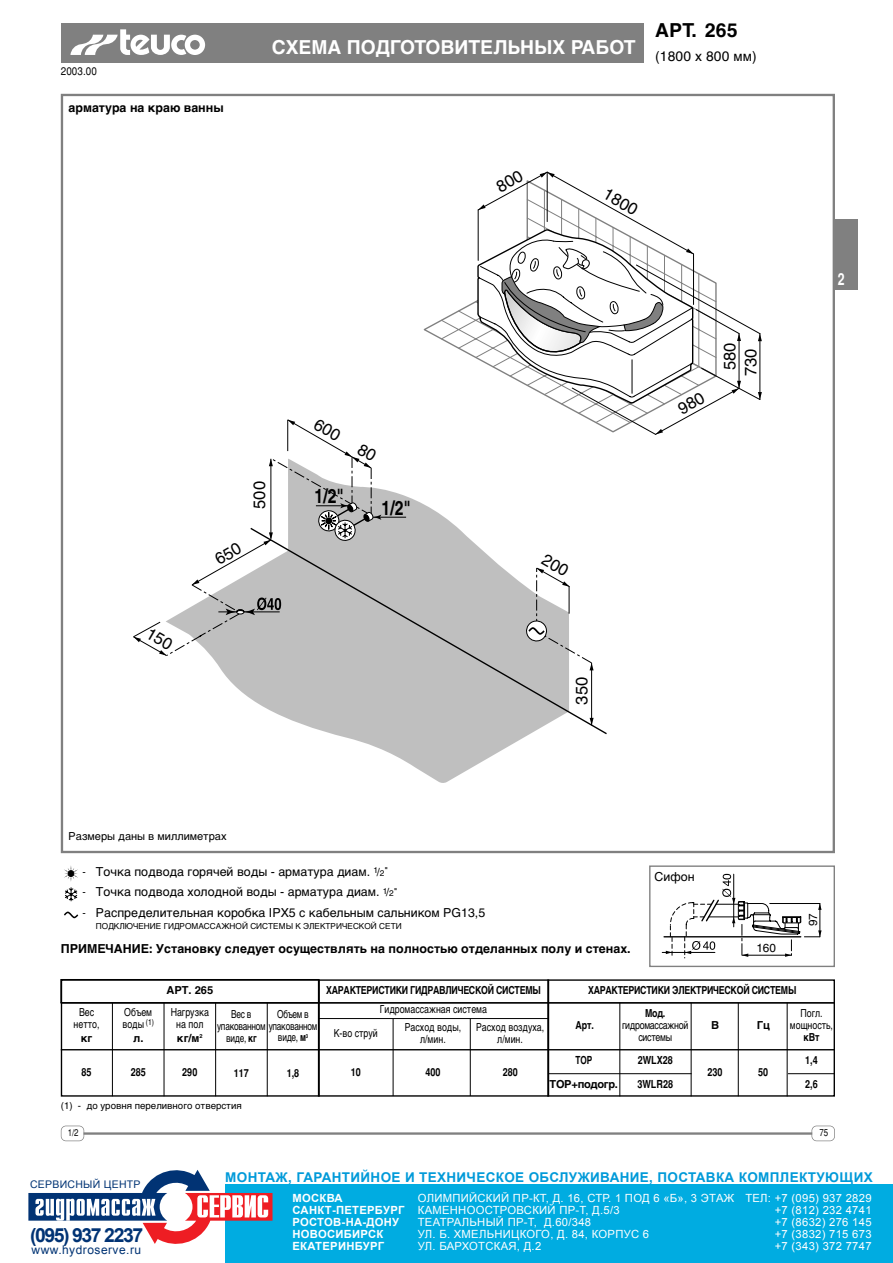
<style>
.page{position:relative;width:893px;height:1263px;background:#fff}
.page>*{position:absolute;margin:0;border:0;box-sizing:border-box;transform-origin:0 0}
.t1{font:700 19.8px "Helvetica";color:#000;scale:.8 1}
.t2{font:19.5px "Arial Bold MT.Win Cyrillic";letter-spacing:-.075em;color:#013374}
.t3{font:700 19.35px "Helvetica Cyr";color:#fff}
.t4{font:700 19.35px "Helvetica Cyr";letter-spacing:.01em;color:#000}
.t5{font:16.5px "Helvetica";color:#000}
.t6{font:700 condensed 16.5px "Helvetica";color:#fff;scale:.91 1}
.t7{font:13.8px "Helvetica Cyr Upright";letter-spacing:.01em;color:#000}
.t8{font:13.5px "Arial Bold MT.Win Cyrillic";letter-spacing:.025em;color:#009ad9}
.t9{font:12.45px "Helvetica Cyr Upright";color:#000}
.t10{font:700 12.45px "Helvetica Cyr";color:#000}
.t11{font:12px "Arial MT.Win Cyrillic";letter-spacing:.04em;color:#013374}
.t12{font:11.7px "Helvetica";color:#000}
.t13{font:11.25px/12px "Arial MT.Win Cyrillic";letter-spacing:.025em;color:#fff}
.t14{font:11.25px/12px "Arial Bold MT.Win Cyrillic";letter-spacing:.025em;color:#fff}
.t15{font:11.1px/11.7px "Helvetica Cyr Upright";color:#000;text-align:center;scale:.8 1}
.t16{font:700 11.1px "Helvetica Cyr";letter-spacing:-.03em;color:#000;scale:.8 1}
.t17{font:700 condensed 11.1px "Helvetica";color:#000}
.t18{font:11.1px/23.4px "Helvetica Cyr Upright";letter-spacing:-.03em;color:#000;scale:.75 1}
.t19{font:700 11.1px "Helvetica Cyr";letter-spacing:-.03em;color:#000}
.t20{font:11.1px "Helvetica Cyr Upright";color:#000}
.t21{font:11.1px/11.7px "Helvetica Cyr Upright";letter-spacing:-.03em;color:#000;text-align:center;scale:.8 1}
.t22{font:11.1px "Helvetica Cyr Upright";color:#000;scale:.75 1}
.t23{font:condensed 11.1px "Helvetica";letter-spacing:.005em;color:#000;scale:1.09 1}
.t24{font:700 condensed 11.1px "Helvetica";color:#000;scale:.9 1}
.t25{font:10.5px "Arial MT.Win Cyrillic";letter-spacing:.025em;color:#013374}
.t26{font:9.6px "Helvetica Cyr Upright";color:#000}
.t27{font:condensed 9.6px "Helvetica";color:#000}
.t28{font:8.25px "Helvetica Cyr Upright";color:#000}
.s1{font-family:"Helvetica";font-stretch:condensed}
.s2{font-size:11.1px}
.s3{font-size:8.25px}
.s4{font-family:"Helvetica Cyr";font-weight:700}
</style>
<div class="page">
<div style="left:61px;top:23px;width:582px;height:40px;background:#808080"></div>
<svg style="left:70px;top:29px;width:135px;height:26px"></svg>
<div style="left:835px;top:219px;width:22px;height:70px;background:#808080"></div>
<hr style="left:72px;top:1132px;width:751px;height:3px;background:#808080">
<div style="left:61px;top:1126px;width:23px;height:14px;background:#fff;border-radius:4px"></div>
<div style="left:61px;top:1125px;width:23px;height:16px;border:1px solid #808080;border-radius:5px"></div>
<div style="left:812px;top:1126px;width:22px;height:14px;background:#fff;border-radius:4px"></div>
<div style="left:811px;top:1125px;width:24px;height:16px;border:1px solid #808080;border-radius:5px"></div>
<svg style="left:212px;top:657px;width:316px;height:126px"></svg>
<svg style="left:249px;top:657px;width:358px;height:78px"></svg>
<hr style="left:591px;top:663px;width:1px;height:62px;background:#000">
<svg style="left:589px;top:718px;width:4px;height:7px"></svg>
<svg style="left:589px;top:664px;width:4px;height:6px"></svg>
<svg style="left:270px;top:657px;width:323px;height:7px;background:#c0c0c0"></svg>
<svg style="left:64px;top:912px;width:14px;height:6px"></svg>
<svg style="left:64px;top:866px;width:14px;height:36px"></svg>
<svg style="left:662px;top:874px;width:159px;height:84px"></svg>
<div style="left:649px;top:865px;width:186px;height:102px;border:1px solid #808080"></div>
<div style="left:61px;top:979px;width:774px;height:118px;border:1px solid #000"></div>
<hr style="left:318px;top:979px;width:2px;height:118px;background:#000">
<div style="left:61px;top:979px;width:258px;height:24px;border:1px solid #000"></div>
<hr style="left:61px;top:1002px;width:774px;height:1px;background:#000">
<hr style="left:61px;top:1049px;width:774px;height:1px;background:#000">
<hr style="left:112px;top:1002px;width:1px;height:94px;background:#000">
<hr style="left:164px;top:1002px;width:1px;height:94px;background:#000">
<hr style="left:215px;top:1002px;width:1px;height:94px;background:#000">
<hr style="left:267px;top:1002px;width:1px;height:94px;background:#000">
<hr style="left:547px;top:979px;width:2px;height:118px;background:#000">
<hr style="left:393px;top:1018px;width:1px;height:78px;background:#000">
<hr style="left:470px;top:1018px;width:1px;height:78px;background:#000">
<hr style="left:691px;top:1002px;width:1px;height:94px;background:#000">
<hr style="left:619px;top:1002px;width:1px;height:94px;background:#000">
<hr style="left:738px;top:1003px;width:1px;height:93px;background:#000">
<hr style="left:786px;top:1002px;width:1px;height:94px;background:#000">
<hr style="left:319px;top:1018px;width:229px;height:1px;background:#000">
<hr style="left:548px;top:1073px;width:143px;height:1px;background:#000">
<hr style="left:788px;top:1073px;width:46px;height:1px;background:#000">
<div style="left:225px;top:1184px;width:667px;height:78px;background:#00ace1"></div>
<svg style="left:28px;top:1170px;width:244px;height:74px"></svg>
<svg style="left:133px;top:171px;width:628px;height:486px"></svg>
<p class="t23" style="left:61px;top:67px;width:35px">2003.00</p>
<p class="t10" style="left:69px;top:103px;width:157px">арматура на краю ванны</p>
<h3 class="t3" style="left:272px;top:40px;width:365px">СХЕМА ПОДГОТОВИТЕЛЬНЫХ РАБОТ</h3>
<h3 class="t4" style="left:655px;top:23px;width:84px">АРТ. 265</h3>
<p class="t7" style="left:655px;top:51px;width:103px">(1800 x 800 мм)</p>
<h3 class="t5" style="left:608px;top:187px;width:38px;rotate:30deg">1800</h3>
<h3 class="t5" style="left:253px;top:509px;width:29px;rotate:-90deg">500</h3>
<h1 class="t1" style="left:314px;top:489px;width:39px">1/2"</h1>
<h1 class="t1" style="left:381px;top:500px;width:39px">1/2"</h1>
<h3 class="t5" style="left:723px;top:370px;width:29px;rotate:-90deg">580</h3>
<h3 class="t5" style="left:744px;top:376px;width:29px;rotate:-90deg">730</h3>
<h3 class="t6" style="left:837px;top:273px;width:9px">2</h3>
<h3 class="t5" style="left:575px;top:704px;width:29px;rotate:-90deg">350</h3>
<p class="t20" style="left:69px;top:832px;width:159px">Размеры даны в миллиметрах</p>
<p class="t9" style="left:83px;top:867px;width:307px"><span class="s1">-</span> Точка подвода горячей воды - арматура диам. <sup>1</sup><span class="s2">/</span><span class="s3">2</span><sup>"</sup></p>
<p class="t9" style="left:83px;top:887px;width:316px"><span class="s1">-</span> Точка подвода холодной воды - арматура диам. <sup>1</sup><span class="s2">/</span><span class="s3">2</span><sup>"</sup></p>
<p class="t9" style="left:83px;top:908px;width:404px"><span class="s1">-</span> Распределительная коробка IPX5 с кабельным сальником PG13,5</p>
<p class="t28" style="left:96px;top:923px;width:307px">ПОДКЛЮЧЕНИЕ ГИДРОМАССАЖНОЙ СИСТЕМЫ К ЭЛЕКТРИЧЕСКОЙ СЕТИ</p>
<p class="t10" style="left:61px;top:944px;width:571px">ПРИМЕЧАНИЕ: Установку следует осуществлять на полностью отделанных полу и стенах.</p>
<p class="t9" style="left:654px;top:872px;width:41px">Сифон</p>
<p class="t12" style="left:756px;top:944px;width:21px">160</p>
<p class="t19" style="left:166px;top:986px;width:48px">АРТ. 265</p>
<p class="t16" style="left:326px;top:986px;width:270px">ХАРАКТЕРИСТИКИ ГИДРАВЛИЧЕСКОЙ СИСТЕМЫ</p>
<p class="t16" style="left:588px;top:986px;width:262px">ХАРАКТЕРИСТИКИ ЭЛЕКТРИЧЕСКОЙ СИСТЕМЫ</p>
<p class="t12" style="left:808px;top:926px;width:15px;rotate:-90deg">97</p>
<p class="t15" style="left:122px;top:1008px;width:41px;text-align:left">Объем воды <sup>(1)</sup></p>
<p class="t19" style="left:133px;top:1034px;width:12px">л.</p>
<p class="t15" style="left:74px;top:1008px;width:34px">Вес нетто,</p>
<p class="t19" style="left:81px;top:1034px;width:13px">кг</p>
<p class="t17" style="left:82px;top:1068px;width:12px">85</p>
<p class="t17" style="left:131px;top:1068px;width:17px">285</p>
<p class="t17" style="left:182px;top:1068px;width:17px">290</p>
<p class="t17" style="left:234px;top:1069px;width:17px">117</p>
<p class="t17" style="left:287px;top:1069px;width:14px">1,8</p>
<p class="t15" style="left:171px;top:1008px;width:49px">Нагрузка на пол</p>
<p class="t19" style="left:177px;top:1034px;width:27px">кг/м<sup>2</sup></p>
<p class="t18" style="left:277px;top:1004px;width:44px">Объем в виде, <span class="s4">м</span><sup>3</sup></p>
<p class="t22" style="left:231px;top:1010px;width:28px">Вес в</p>
<p class="t18" style="left:217px;top:1015px;width:135px">упакованном упакованном</p>
<p class="t22" style="left:226px;top:1034px;width:42px">виде, <span class="s4">кг</span></p>
<p class="t15" style="left:380px;top:1004px;width:135px">Гидромассажная система</p>
<p class="t15" style="left:334px;top:1028px;width:57px">К-во струй</p>
<p class="t15" style="left:405px;top:1022px;width:72px">Расход воды, л/мин.</p>
<p class="t15" style="left:476px;top:1022px;width:87px">Расход воздуха, л/мин.</p>
<p class="t16" style="left:645px;top:1009px;width:27px">Мод.</p>
<p class="t21" style="left:622px;top:1020px;width:85px">гидромассажной системы</p>
<p class="t16" style="left:575px;top:1021px;width:25px">Арт.</p>
<p class="t19" style="left:711px;top:1021px;width:9px">В</p>
<p class="t19" style="left:756px;top:1021px;width:15px">Гц</p>
<p class="t15" style="left:790px;top:1009px;width:55px">Погл. мощность,</p>
<p class="t16" style="left:803px;top:1033px;width:22px">кВт</p>
<p class="t24" style="left:575px;top:1056px;width:20px">TOP</p>
<p class="t19" style="left:549px;top:1080px;width:70px">TOP+подогр.</p>
<p class="t17" style="left:637px;top:1056px;width:37px">2WLX28</p>
<p class="t17" style="left:637px;top:1080px;width:37px">3WLR28</p>
<p class="t17" style="left:503px;top:1068px;width:17px">280</p>
<p class="t17" style="left:351px;top:1068px;width:12px">10</p>
<p class="t17" style="left:425px;top:1068px;width:17px">400</p>
<p class="t17" style="left:707px;top:1068px;width:17px">230</p>
<p class="t17" style="left:758px;top:1068px;width:12px">50</p>
<p class="t17" style="left:805px;top:1056px;width:14px">1,4</p>
<p class="t17" style="left:805px;top:1080px;width:14px">2,6</p>
<p class="t26" style="left:61px;top:1102px;width:182px">(1) - до уровня переливного отверстия</p>
<p class="t27" style="left:68px;top:1129px;width:12px">1/2</p>
<p class="t27" style="left:819px;top:1129px;width:10px">75</p>
<p class="t25" style="left:30px;top:1177px;width:112px">СЕРВИСНЫЙ ЦЕНТР</p>
<h2 class="t2" style="left:30px;top:1222px;width:115px">(095) 937 2237</h2>
<p class="t11" style="left:32px;top:1242px;width:111px">www.hydroserve.ru</p>
<p class="t8" style="left:225px;top:1169px;width:649px">МОНТАЖ, ГАРАНТИЙНОЕ И ТЕХНИЧЕСКОЕ ОБСЛУЖИВАНИЕ, ПОСТАВКА КОМПЛЕКТУЮЩИХ</p>
<p class="t14" style="left:292px;top:1192px;width:113px">МОСКВА<br>САНКТ-ПЕТЕРБУРГ<br>РОСТОВ-НА-ДОНУ<br>НОВОСИБИРСК<br>ЕКАТЕРИНБУРГ</p>
<p class="t13" style="left:418px;top:1192px;width:318px">ОЛИМПИЙСКИЙ ПР-КТ, Д. 16, СТР. 1 ПОД 6 «Б», 3 ЭТАЖ<br>КАМЕННООСТРОВСКИЙ ПР-Т, Д.5/3<br>ТЕАТРАЛЬНЫЙ ПР-Т, Д.60/348<br>УЛ. Б. ХМЕЛЬНИЦКОГО, Д. 84, КОРПУС 6<br>УЛ. БАРХОТСКАЯ, Д.2</p>
<p class="t13" style="left:774px;top:1192px;width:98px;text-align:justify;text-indent:-29px">ТЕЛ: +7 (095) 937 2829 +7 (812) 232 4741 +7 (8632) 276 145 +7 (3832) 715 673 +7 (343) 372 7747</p>
</div>
